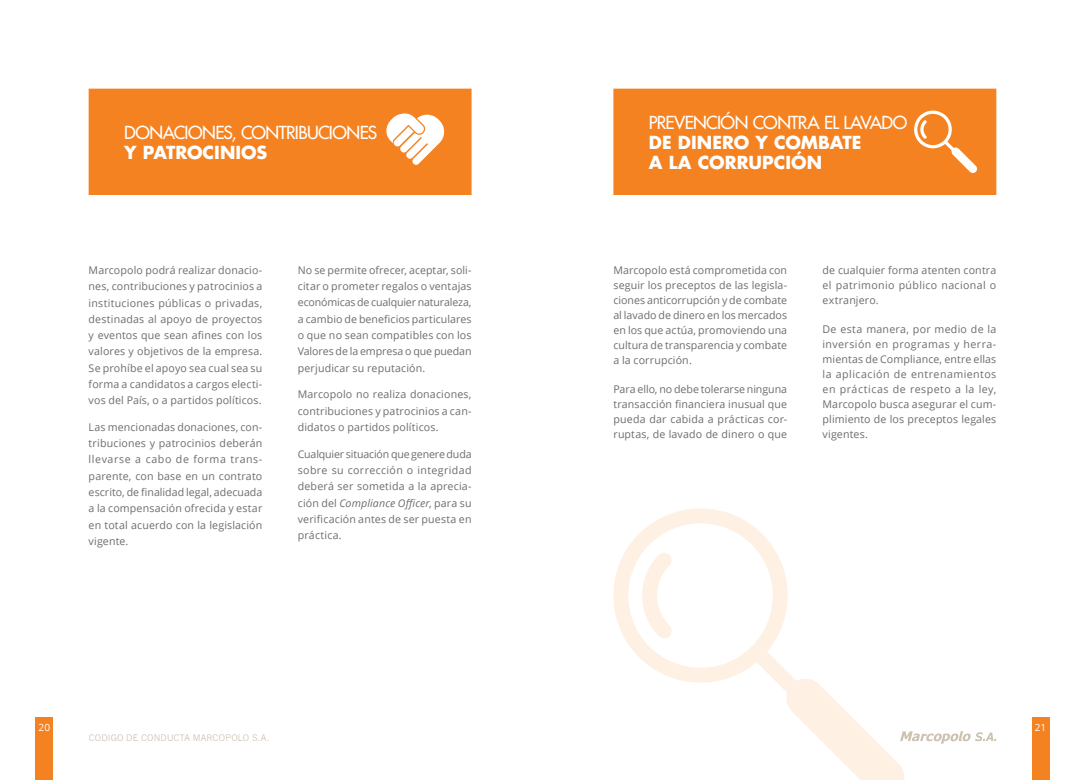
<style>
.page{position:relative;width:1085px;height:780px;background:#fff}
.page>*{position:absolute;margin:0;border:0;box-sizing:border-box;transform-origin:0 0}
.t1{font:500 17.5px "Futura Std";letter-spacing:-.03em;color:#fff}
.t2{font:700 17.5px/20px "Futura Std";letter-spacing:.005em;color:#fff}
.t3{font:10.62px/16.2px "Open Sans";letter-spacing:.015em;color:#6c6d70;text-align:justify}
.t4{font:10px "Open Sans";color:#fff}
.t5{font:8.75px "News Gothic";letter-spacing:.015em;color:#cdc1af}
.s1{font-style:italic}
</style>
<div class="page">
<div style="left:1031px;top:718px;width:18px;height:62px;background:#f58220"></div>
<div style="left:35px;top:718px;width:18px;height:62px;background:#f58220"></div>
<svg style="left:906px;top:731px;width:90px;height:12px"></svg>
<div style="left:89px;top:89px;width:382px;height:106px;background:#f58220"></div>
<div style="left:613px;top:89px;width:383px;height:106px;background:#f58220"></div>
<svg style="left:913px;top:111px;width:64px;height:62px;background:#f69747"></svg>
<svg style="left:613px;top:508px;width:293px;height:272px"></svg>
<svg style="left:384px;top:113px;width:61px;height:52px"></svg>
<h1 class="t1" style="left:124px;top:122px;width:255px">DONACIONES, CONTRIBUCIONES</h1>
<h1 class="t2" style="left:124px;top:142px;width:145px">Y PATROCINIOS</h1>
<p class="t3" style="left:89px;top:262px;width:175px">Marcopolo podrá realizar donacio&shy;nes, contribuciones y patrocinios a instituciones públicas o privadas, destinadas al apoyo de proyectos y eventos que sean afines con los valores y objetivos de la empresa.<br>Se prohíbe el apoyo sea cual sea su forma a candidatos a cargos electi&shy;vos del País, o a partidos políticos.</p>
<p class="t3" style="left:89px;top:418px;width:175px">Las mencionadas donaciones, con&shy;tribuciones y patrocinios deberán llevarse a cabo de forma trans&shy;parente, con base en un contrato escrito, de finalidad legal, adecuada a la compensación ofrecida y estar en total acuerdo con la legislación vigente.</p>
<p class="t3" style="left:298px;top:262px;width:175px">No se permite ofrecer, aceptar, soli&shy;citar o prometer regalos o ventajas económicas de cualquier naturaleza, a cambio de beneficios particulares o que no sean compatibles con los Valores de la empresa o que puedan perjudicar su reputación.</p>
<p class="t3" style="left:298px;top:386px;width:175px">Marcopolo no realiza donaciones, contribuciones y patrocinios a can&shy;didatos o partidos políticos.</p>
<p class="t3" style="left:298px;top:445px;width:175px">Cualquier situación que genere duda sobre su corrección o integridad deberá ser sometida a la aprecia&shy;ción del <span class="s1">Compliance Officer</span>, para su verificación antes de ser puesta en práctica.</p>
<h1 class="t1" style="left:648px;top:112px;width:260px">PREVENCIÓN CONTRA EL LAVADO</h1>
<h1 class="t2" style="left:648px;top:132px;width:214px">DE DINERO Y COMBATE<br>A LA CORRUPCIÓN</h1>
<p class="t3" style="left:613px;top:262px;width:175px;line-height:15px">Marcopolo está comprometida con seguir los preceptos de las legisla&shy;ciones anticorrupción y de combate al lavado de dinero en los mercados en los que actúa, promoviendo una cultura de transparencia y combate a la corrupción.</p>
<p class="t3" style="left:613px;top:381px;width:175px;line-height:15px">Para ello, no debe tolerarse ninguna transacción financiera inusual que pueda dar cabida a prácticas cor&shy;ruptas, de lavado de dinero o que</p>
<p class="t3" style="left:822px;top:262px;width:175px;line-height:15px">de cualquier forma atenten contra el patrimonio público nacional o extranjero.</p>
<p class="t3" style="left:822px;top:321px;width:175px;line-height:15px">De esta manera, por medio de la inversión en programas y herra&shy;mientas de Compliance, entre ellas la aplicación de entrenamientos en prácticas de respeto a la ley, Marcopolo busca asegurar el cum&shy;plimiento de los preceptos legales vigentes.</p>
<p class="t4" style="left:39px;top:720px;width:13px">20</p>
<p class="t4" style="left:1034px;top:720px;width:13px">21</p>
<p class="t5" style="left:89px;top:732px;width:182px">CODIGO DE CONDUCTA MARCOPOLO S.A.</p>
</div>
